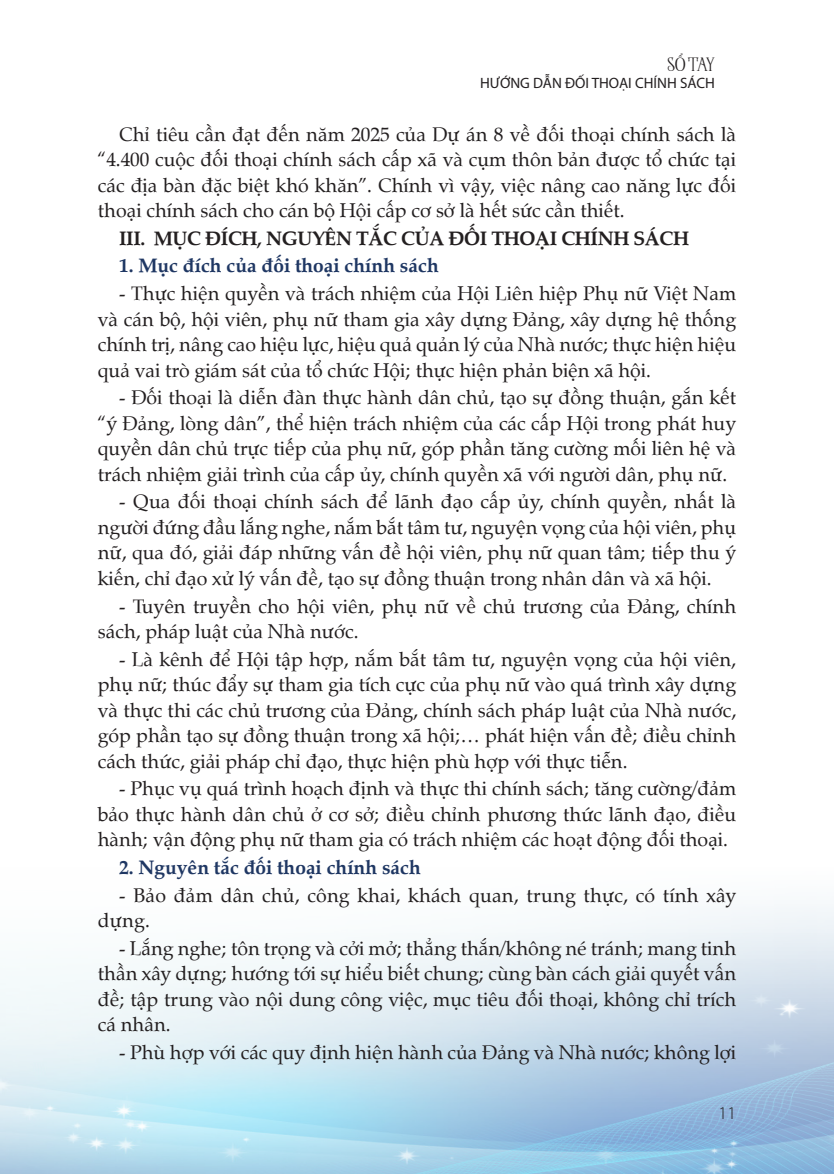
<style>
.page{position:relative;width:834px;height:1174px;background:#fff}
.page>*{position:absolute;margin:0;border:0;box-sizing:border-box;transform-origin:0 0}
.Annotation_text{font:19.5px/25.5px "UVN Viet Sach";color:#231f20;text-align:justify}
._1_1{font:19.5px/25.5px "UVN Viet Sach";color:#231f20}
._1{font:700 19.5px "UVN Viet Sach";color:#1f3763}
.I{font:700 19.5px "UVN Viet Sach";letter-spacing:-.02em;color:#231f20}
.t1{font:300 18px "Myriad Pro";color:#231f20}
.t2{font:15px "Myriad Pro";color:#231f20}
.t3{font:13.5px "SVN Wallington";color:#231f20}
</style>
<div class="page">
<p class="t3" style="left:667px;top:58px;width:48px">SỔ TAY</p>
<p class="t2" style="left:480px;top:74px;width:236px">HƯỚNG DẪN ĐỐI THOẠI CHÍNH SÁCH</p>
<p class="Annotation_text" style="left:98px;top:120px;width:639px;text-indent:21px">Chỉ tiêu cần đạt đến năm 2025 của Dự án 8 về đối thoại chính sách là “4.400 cuộc đối thoại chính sách cấp xã và cụm thôn bản được tổ chức tại các địa bàn đặc biệt khó khăn”. Chính vì vậy, việc nâng cao năng lực đối thoại chính sách cho cán bộ Hội cấp cơ sở là hết sức cần thiết.</p>
<p class="I" style="left:119px;top:223px;width:571px">III. MỤC ĐÍCH, NGUYÊN TẮC CỦA ĐỐI THOẠI CHÍNH SÁCH</p>
<p class="_1" style="left:119px;top:251px;width:321px">1. Mục đích của đối thoại chính sách</p>
<p class="Annotation_text" style="left:98px;top:279px;width:639px;text-indent:21px">- Thực hiện quyền và trách nhiệm của Hội Liên hiệp Phụ nữ Việt Nam và cán bộ, hội viên, phụ nữ tham gia xây dựng Đảng, xây dựng hệ thống chính trị, nâng cao hiệu lực, hiệu quả quản lý của Nhà nước; thực hiện hiệu quả vai trò giám sát của tổ chức Hội; thực hiện phản biện xã hội.</p>
<p class="Annotation_text" style="left:98px;top:383px;width:639px;text-indent:21px">- Đối thoại là diễn đàn thực hành dân chủ, tạo sự đồng thuận, gắn kết “ý Đảng, lòng dân”, thể hiện trách nhiệm của các cấp Hội trong phát huy quyền dân chủ trực tiếp của phụ nữ, góp phần tăng cường mối liên hệ và trách nhiệm giải trình của cấp ủy, chính quyền xã với người dân, phụ nữ.</p>
<p class="Annotation_text" style="left:98px;top:487px;width:639px;text-indent:21px">- Qua đối thoại chính sách để lãnh đạo cấp ủy, chính quyền, nhất là người đứng đầu lắng nghe, nắm bắt tâm tư, nguyện vọng của hội viên, phụ nữ, qua đó, giải đáp những vấn đề hội viên, phụ nữ quan tâm; tiếp thu ý kiến, chỉ đạo xử lý vấn đề, tạo sự đồng thuận trong nhân dân và xã hội.</p>
<p class="Annotation_text" style="left:98px;top:591px;width:639px;text-indent:21px">- Tuyên truyền cho hội viên, phụ nữ về chủ trương của Đảng, chính sách, pháp luật của Nhà nước.</p>
<p class="Annotation_text" style="left:98px;top:645px;width:639px;text-indent:21px">- Là kênh để Hội tập hợp, nắm bắt tâm tư, nguyện vọng của hội viên, phụ nữ; thúc đẩy sự tham gia tích cực của phụ nữ vào quá trình xây dựng và thực thi các chủ trương của Đảng, chính sách pháp luật của Nhà nước, góp phần tạo sự đồng thuận trong xã hội;… phát hiện vấn đề; điều chỉnh cách thức, giải pháp chỉ đạo, thực hiện phù hợp với thực tiễn.</p>
<p class="Annotation_text" style="left:98px;top:774px;width:639px;text-indent:21px">- Phục vụ quá trình hoạch định và thực thi chính sách; tăng cường/đảm bảo thực hành dân chủ ở cơ sở; điều chỉnh phương thức lãnh đạo, điều hành; vận động phụ nữ tham gia có trách nhiệm các hoạt động đối thoại.</p>
<p class="_1" style="left:119px;top:852px;width:303px">2. Nguyên tắc đối thoại chính sách</p>
<p class="_1_1" style="left:98px;top:880px;width:639px;text-indent:21px">- Bảo đảm dân chủ, công khai, khách quan, trung thực, có tính xây dựng.</p>
<p class="_1_1" style="left:98px;top:934px;width:639px;text-align:justify;text-indent:21px">- Lắng nghe; tôn trọng và cởi mở; thẳng thắn/không né tránh; mang tinh thần xây dựng; hướng tới sự hiểu biết chung; cùng bàn cách giải quyết vấn đề; tập trung vào nội dung công việc, mục tiêu đối thoại, không chỉ trích cá nhân.</p>
<p class="_1_1" style="left:119px;top:1038px;width:618px">- Phù hợp với các quy định hiện hành của Đảng và Nhà nước; không lợi</p>
<p class="t1" style="left:718px;top:1102px;width:19px">11</p>
</div>
